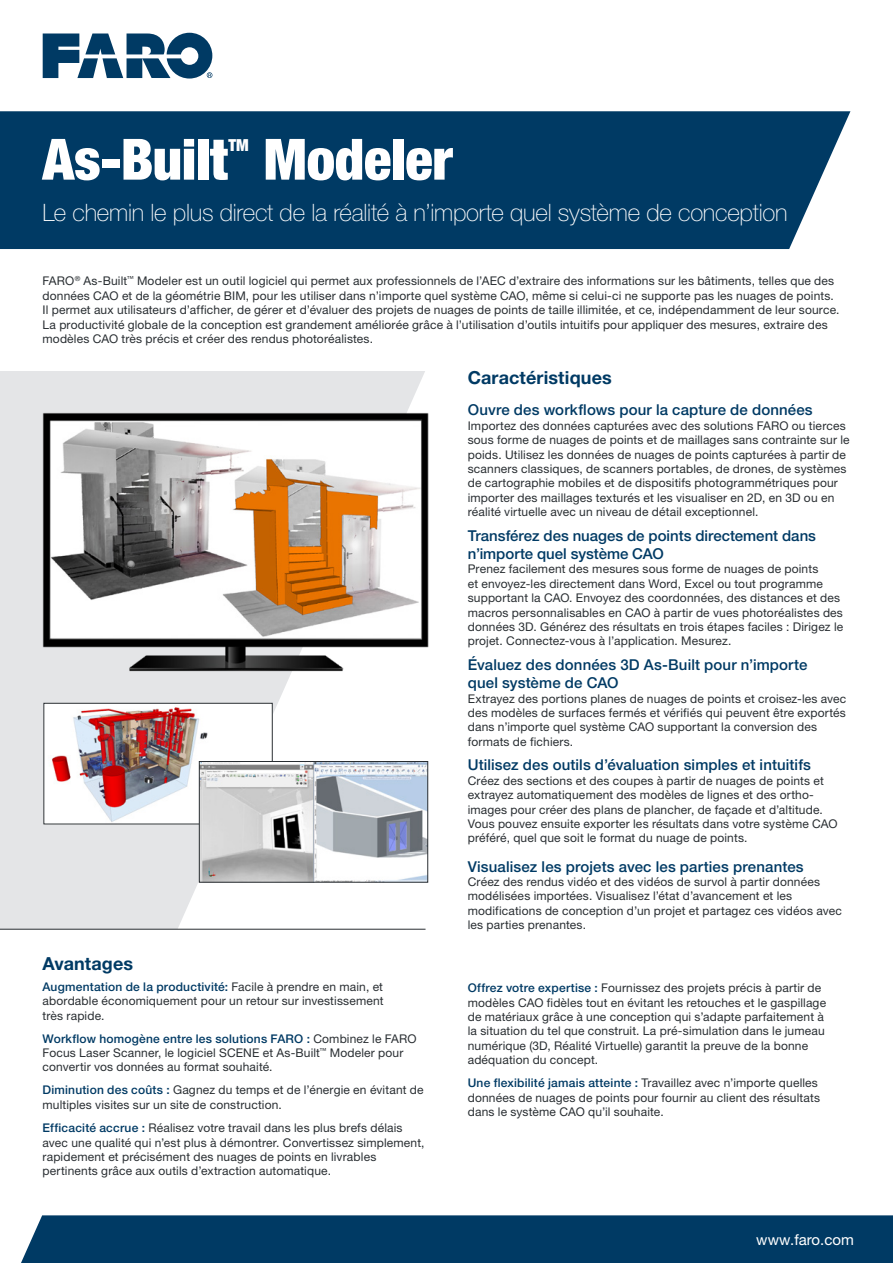
<style>
.page{position:relative;width:893px;height:1263px;background:#fff}
.page>*{position:absolute;margin:0;border:0;box-sizing:border-box;transform-origin:0 0}
.t1{font:900 condensed 57px "Helvetica Neue LTW1 G";letter-spacing:-.01em;color:#fff}
.t2{font:100 24px "Helvetica Neue LTW1 G";letter-spacing:-.01em;color:#fff}
.t3{font:700 18px "Helvetica Neue LTW1 G";letter-spacing:.005em;color:#003a64}
.t4{font:900 condensed 16.65px "Helvetica Neue LTW1 G";color:#fff}
.t5{font:500 15px/18px "Helvetica Neue LTW1 G";letter-spacing:.01em;color:#003a64}
.t6{font:15px "Helvetica Neue LTW1 G";color:#fff}
.t7{font:12px/14.4px "Helvetica Neue LTW1 G";letter-spacing:.015em;color:#292e32}
.s1{font-weight:500;color:#003a64}
</style>
<div class="page">
<svg style="left:43px;top:33px;width:169px;height:46px"></svg>
<div style="left:0;top:111px;width:850px;height:138px;background:#003a64"></div>
<div style="left:21px;top:1215px;width:872px;height:48px;background:#003a64"></div>
<svg style="left:0;top:371px;width:425px;height:558px;fill:#e4e5e7"></svg>
<hr style="left:0;top:929px;width:426px;height:1px;background:#292e32">
<img style="left:40px;top:410px;width:389px;height:263px">
<div style="left:44px;top:703px;width:228px;height:121px;background:#fff"></div>
<img style="left:51px;top:707px;width:157px;height:115px">
<div style="left:44px;top:703px;width:228px;height:121px;border:1px solid #292e32"></div>
<img style="left:201px;top:763px;width:225px;height:117px">
<div style="left:199px;top:761px;width:229px;height:121px;border:1px solid #292e32"></div>
<h1 class="t1" style="left:43px;top:125px;width:187px">As-Built</h1>
<h3 class="t4" style="left:228px;top:135px;width:22px">TM</h3>
<h1 class="t1" style="left:264px;top:125px;width:190px">Modeler</h1>
<h2 class="t2" style="left:43px;top:198px;width:747px">Le chemin le plus direct de la réalité à n’importe quel système de conception</h2>
<p class="t7" style="left:43px;top:274px;width:798px">FARO<sup>®</sup> As-Built<sup>™</sup> Modeler est un outil logiciel qui permet aux professionnels de l’AEC d’extraire des informations sur les bâtiments, telles que des données CAO et de la géométrie BIM, pour les utiliser dans n’importe quel système CAO, même si celui-ci ne supporte pas les nuages de points.<br>Il permet aux utilisateurs d’afficher, de gérer et d’évaluer des projets de nuages de points de taille illimitée, et ce, indépendamment de leur source.<br>La productivité globale de la conception est grandement améliorée grâce à l’utilisation d’outils intuitifs pour appliquer des mesures, extraire des modèles CAO très précis et créer des rendus photoréalistes.</p>
<h3 class="t3" style="left:468px;top:366px;width:146px">Caractéristiques</h3>
<p class="t5" style="left:468px;top:401px;width:346px">Ouvre des workflows pour la capture de données</p>
<p class="t7" style="left:468px;top:418px;width:383px">Importez des données capturées avec des solutions FARO ou tierces sous forme de nuages de points et de maillages sans contrainte sur le poids. Utilisez les données de nuages de points capturées à partir de scanners classiques, de scanners portables, de drones, de systèmes de cartographie mobiles et de dispositifs photogrammétriques pour importer des maillages texturés et les visualiser en 2D, en 3D ou en réalité virtuelle avec un niveau de détail exceptionnel.</p>
<p class="t5" style="left:468px;top:527px;width:350px">Transférez des nuages de points directement dans n’importe quel système CAO</p>
<p class="t7" style="left:468px;top:562px;width:377px">Prenez facilement des mesures sous forme de nuages de points<br>et envoyez-les directement dans Word, Excel ou tout programme supportant la CAO. Envoyez des coordonnées, des distances et des macros personnalisables en CAO à partir de vues photoréalistes des données 3D. Générez des résultats en trois étapes faciles : Dirigez le projet. Connectez-vous à l’application. Mesurez.</p>
<p class="t5" style="left:468px;top:656px;width:341px">Évaluez des données 3D As-Built pour n’importe quel système de CAO</p>
<p class="t7" style="left:468px;top:691px;width:380px">Extrayez des portions planes de nuages de points et croisez-les avec des modèles de surfaces fermés et vérifiés qui peuvent être exportés dans n’importe quel système CAO supportant la conversion des formats de fichiers.</p>
<p class="t5" style="left:468px;top:756px;width:345px">Utilisez des outils d’évaluation simples et intuitifs</p>
<p class="t7" style="left:468px;top:773px;width:371px">Créez des sections et des coupes à partir de nuages de points et extrayez automatiquement des modèles de lignes et des ortho&shy;images pour créer des plans de plancher, de façade et d’altitude.<br>Vous pouvez ensuite exporter les résultats dans votre système CAO préféré, quel que soit le format du nuage de points.</p>
<p class="t5" style="left:468px;top:857px;width:337px">Visualisez les projets avec les parties prenantes</p>
<p class="t7" style="left:468px;top:874px;width:376px">Créez des rendus vidéo et des vidéos de survol à partir données modélisées importées. Visualisez l’état d’avancement et les modifications de conception d’un projet et partagez ces vidéos avec les parties prenantes.</p>
<h3 class="t3" style="left:43px;top:952px;width:92px">Avantages</h3>
<p class="t7" style="left:43px;top:979px;width:343px;text-align:justify"><span class="s1">Augmentation de la productivité:</span> Facile à prendre en main, et abordable économiquement pour un retour sur investissement très rapide.</p>
<p class="t7" style="left:43px;top:1031px;width:376px"><span class="s1">Workflow homogène entre les solutions FARO :</span> Combinez le FARO<br>Focus Laser Scanner, le logiciel SCENE et As-Built<sup>™</sup> Modeler pour convertir vos données au format souhaité.</p>
<p class="t7" style="left:43px;top:1082px;width:383px;line-height:15px"><span class="s1">Diminution des coûts :</span> Gagnez du temps et de l’énergie en évitant de multiples visites sur un site de construction.</p>
<p class="t7" style="left:43px;top:1120px;width:384px"><span class="s1">Efficacité accrue :</span> Réalisez votre travail dans les plus brefs délais avec une qualité qui n’est plus à démontrer. Convertissez simplement, rapidement et précisément des nuages de points en livrables pertinents grâce aux outils d’extraction automatique.</p>
<p class="t7" style="left:468px;top:981px;width:360px"><span class="s1">Offrez votre expertise :</span> Fournissez des projets précis à partir de modèles CAO fidèles tout en évitant les retouches et le gaspillage de matériaux grâce à une conception qui s’adapte parfaitement à la situation du tel que construit. La pré-simulation dans le jumeau numérique (3D, Réalité Virtuelle) garantit la preuve de la bonne adéquation du concept.</p>
<p class="t7" style="left:468px;top:1076px;width:354px"><span class="s1">Une flexibilité jamais atteinte :</span> Travaillez avec n’importe quelles données de nuages de points pour fournir au client des résultats dans le système CAO qu’il souhaite.</p>
<p class="t6" style="left:756px;top:1230px;width:99px">www.faro.com</p>
</div>
